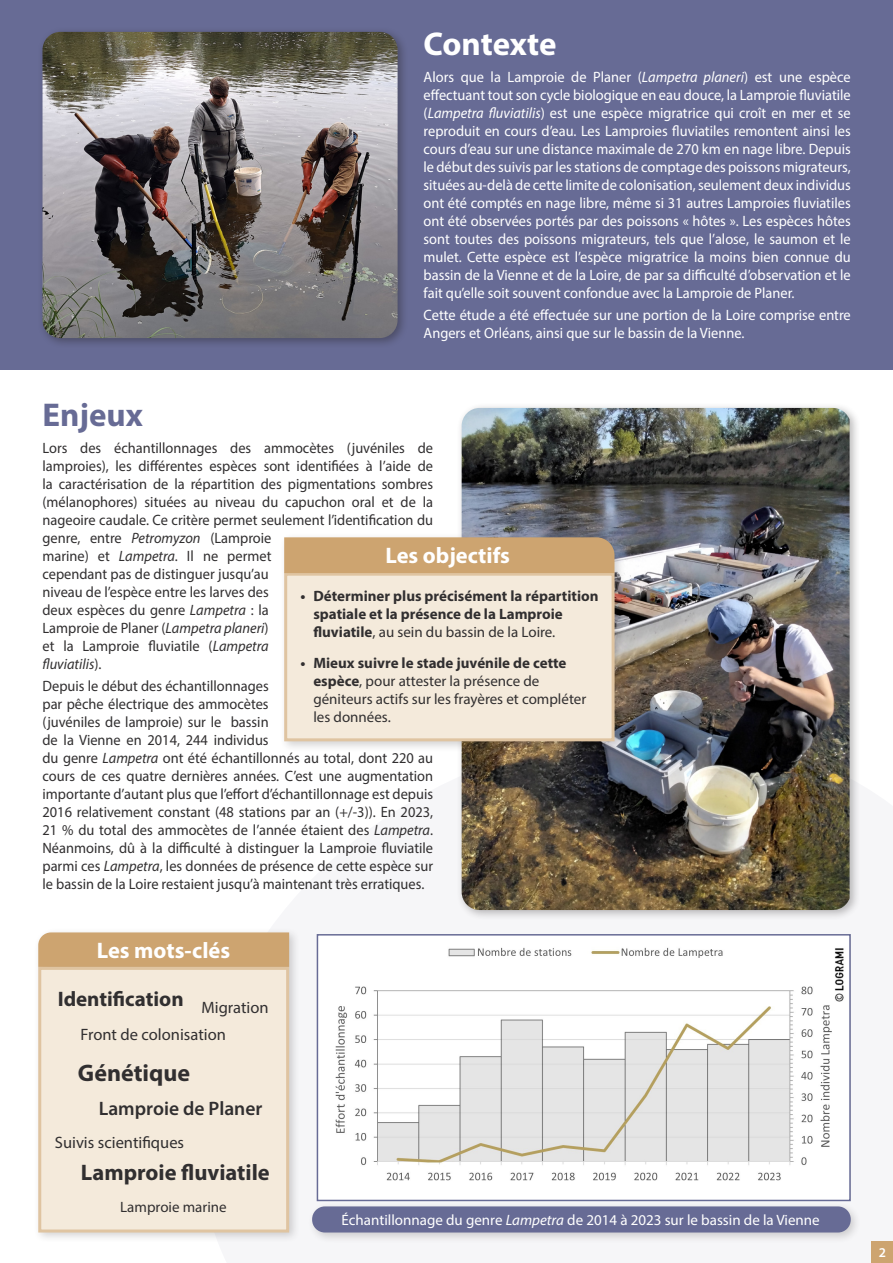
<style>
.page{position:relative;width:893px;height:1263px;background:#fff}
.page>*{position:absolute;margin:0;border:0;box-sizing:border-box;transform-origin:0 0}
.Rubrique{font:700 33px "Myriad Pro";letter-spacing:-.005em;color:#fff}
.Rubrique-2{font:700 33px "Myriad Pro";color:#676b95}
.t1{font:700 24px "Myriad Pro";color:#312f30}
.t2{font:700 22.5px "Myriad Pro";color:#312f30}
.Titre_de_rubrique{font:700 22.5px "Myriad Pro";color:#fff}
.Box{font:700 22.5px "Myriad Pro";color:#fff}
.t3{font:700 21px "Myriad Pro";color:#312f30}
.t4{font:600 19.5px "Myriad Pro";color:#312f30}
.t5{font:16.5px "Myriad Pro";color:#312f30}
.Texte{font:15px/18px "Myriad Pro";color:#312f30;scale:.96 1}
.TexteREX{font:15px/18px "Myriad Pro";color:#fff;text-align:justify;scale:.96 1}
.Texte-2{font:15px/18px "Myriad Pro";color:#312f30}
.t6{font:700 15px/18px "Myriad Pro";color:#312f30}
.TexteREX-2{font:15px "Myriad Pro";color:#fff}
.t7{font:600 13.5px "Myriad Pro";color:#fff}
.s1{font-style:italic}
.s2{font-weight:400}
.s3{font-weight:700}
</style>
<div class="page">
<div style="left:0;top:0;width:893px;height:370px;background:#676b95"></div>
<div style="left:37px;top:27px;width:372px;height:322px;background:#231f20;opacity:.4"></div>
<img style="left:43px;top:32px;width:355px;height:306px">
<div style="left:872px;top:1242px;width:21px;height:21px;background:#cda470"></div>
<div style="left:456px;top:403px;width:405px;height:518px;background:#231f20;opacity:.3"></div>
<img style="left:462px;top:408px;width:388px;height:502px">
<div style="left:279px;top:532px;width:347px;height:220px;background:#231f20;opacity:.2"></div>
<div style="left:284px;top:573px;width:331px;height:168px;background:#f4eadb;border:3px solid #dfc4a1"></div>
<div style="left:284px;top:537px;width:330px;height:36px;background:#cda470"></div>
<div style="left:33px;top:927px;width:267px;height:317px;background:#231f20;opacity:.2"></div>
<div style="left:38px;top:967px;width:251px;height:265px;background:#f4eadb;border:3px solid #dfc4a1"></div>
<div style="left:38px;top:932px;width:251px;height:35px;background:#cda470"></div>
<img style="left:335px;top:947px;width:509px;height:234px">
<div style="left:317px;top:934px;width:534px;height:267px;border:2px solid #676b95"></div>
<div style="left:307px;top:1201px;width:554px;height:43px;background:#231f20;opacity:.2"></div>
<div style="left:312px;top:1206px;width:539px;height:26px;background:#676b95;border-radius:13px"></div>
<p class="Rubrique" style="left:424px;top:22px;width:135px">Contexte</p>
<p class="TexteREX" style="left:424px;top:68px;width:447px">Alors que la Lamproie de Planer (<span class="s1">Lampetra planeri</span>) est une espèce effectuant tout son cycle biologique en eau douce, la Lamproie fluviatile (<span class="s1">Lampetra fluviatilis</span>) est une espèce migratrice qui croît en mer et se reproduit en cours d’eau. Les Lamproies fluviatiles remontent ainsi les cours d’eau sur une distance maximale de 270 km en nage libre. Depuis le début des suivis par les stations de comptage des poissons migrateurs, situées au-delà de cette limite de colonisation, seulement deux individus ont été comptés en nage libre, même si 31 autres Lamproies fluviatiles ont été observées portés par des poissons « hôtes ». Les espèces hôtes sont toutes des poissons migrateurs, tels que l’alose, le saumon et le mulet. Cette espèce est l’espèce migratrice la moins bien connue du bassin de la Vienne et de la Loire, de par sa difficulté d’observation et le fait qu’elle soit souvent confondue avec la Lamproie de Planer.</p>
<p class="TexteREX" style="left:424px;top:306px;width:447px">Cette étude a été effectuée sur une portion de la Loire comprise entre<br>Angers et Orléans, ainsi que sur le bassin de la Vienne.</p>
<p class="Rubrique-2" style="left:43px;top:393px;width:102px">Enjeux</p>
<p class="Texte" style="left:43px;top:438px;width:408px">Lors des échantillonnages des ammocètes (juvéniles de lamproies), les différentes espèces sont identifiées à l’aide de la caractérisation de la répartition des pigmentations sombres (mélanophores) situées au niveau du capuchon oral et de la nageoire caudale. Ce critère permet seulement l’identification du genre, entre <span class="s1">Petromyzon</span> (Lamproie<br>marine) et <span class="s1">Lampetra</span>. Il ne permet<br>cependant pas de distinguer jusqu’au<br>niveau de l’espèce entre les larves des<br>deux espèces du genre <span class="s1">Lampetra</span> : la<br>Lamproie de Planer (<span class="s1">Lampetra planeri</span>)<br>et la Lamproie fluviatile (<span class="s1">Lampetra<br>fluviatilis</span>).</p>
<p class="Texte" style="left:43px;top:677px;width:408px">Depuis le début des échantillonnages<br>par pêche électrique des ammocètes<br>(juvéniles de lamproie) sur le bassin<br>de la Vienne en 2014, 244 individus<br>du genre <span class="s1">Lampetra</span> ont été échantillonnés au total, dont 220 au cours de ces quatre dernières années. C’est une augmentation importante d’autant plus que l’effort d’échantillonnage est depuis 2016 relativement constant (48 stations par an (+/-3)). En 2023, 21 % du total des ammocètes de l’année étaient des <span class="s1">Lampetra</span>.<br>Néanmoins, dû à la difficulté à distinguer la Lamproie fluviatile parmi ces <span class="s1">Lampetra</span>, les données de présence de cette espèce sur le bassin de la Loire restaient jusqu’à maintenant très erratiques.</p>
<p class="Titre_de_rubrique" style="left:385px;top:541px;width:126px">Les objectifs</p>
<p class="t6" style="left:313px;top:586px;width:287px;text-indent:-13px">• Déterminer plus précisément la répartition spatiale et la présence de la Lamproie fluviatile<span class="s2">, au sein du bassin de la Loire.</span></p>
<p class="Texte-2" style="left:313px;top:653px;width:274px;text-indent:-13px"><span class="s3">• Mieux suivre le stade juvénile de cette espèce</span>, pour attester la présence de géniteurs actifs sur les frayères et compléter les données.</p>
<p class="Box" style="left:97px;top:935px;width:135px">Les mots-clés</p>
<p class="t3" style="left:58px;top:985px;width:127px">Identification</p>
<p class="t5" style="left:201px;top:997px;width:69px">Migration</p>
<p class="t5" style="left:81px;top:1024px;width:147px">Front de colonisation</p>
<p class="t1" style="left:78px;top:1057px;width:114px">Génétique</p>
<p class="t4" style="left:99px;top:1096px;width:165px">Lamproie de Planer</p>
<p class="t5" style="left:55px;top:1133px;width:131px">Suivis scientifiques</p>
<p class="t2" style="left:81px;top:1158px;width:190px">Lamproie fluviatile</p>
<p class="Texte-2" style="left:120px;top:1198px;width:108px">Lamproie marine</p>
<p class="TexteREX-2" style="left:341px;top:1211px;width:480px">Échantillonnage du genre <span class="s1">Lampetra</span> de 2014 à 2023 sur le bassin de la Vienne</p>
<p class="t7" style="left:879px;top:1244px;width:9px">2</p>
</div>
